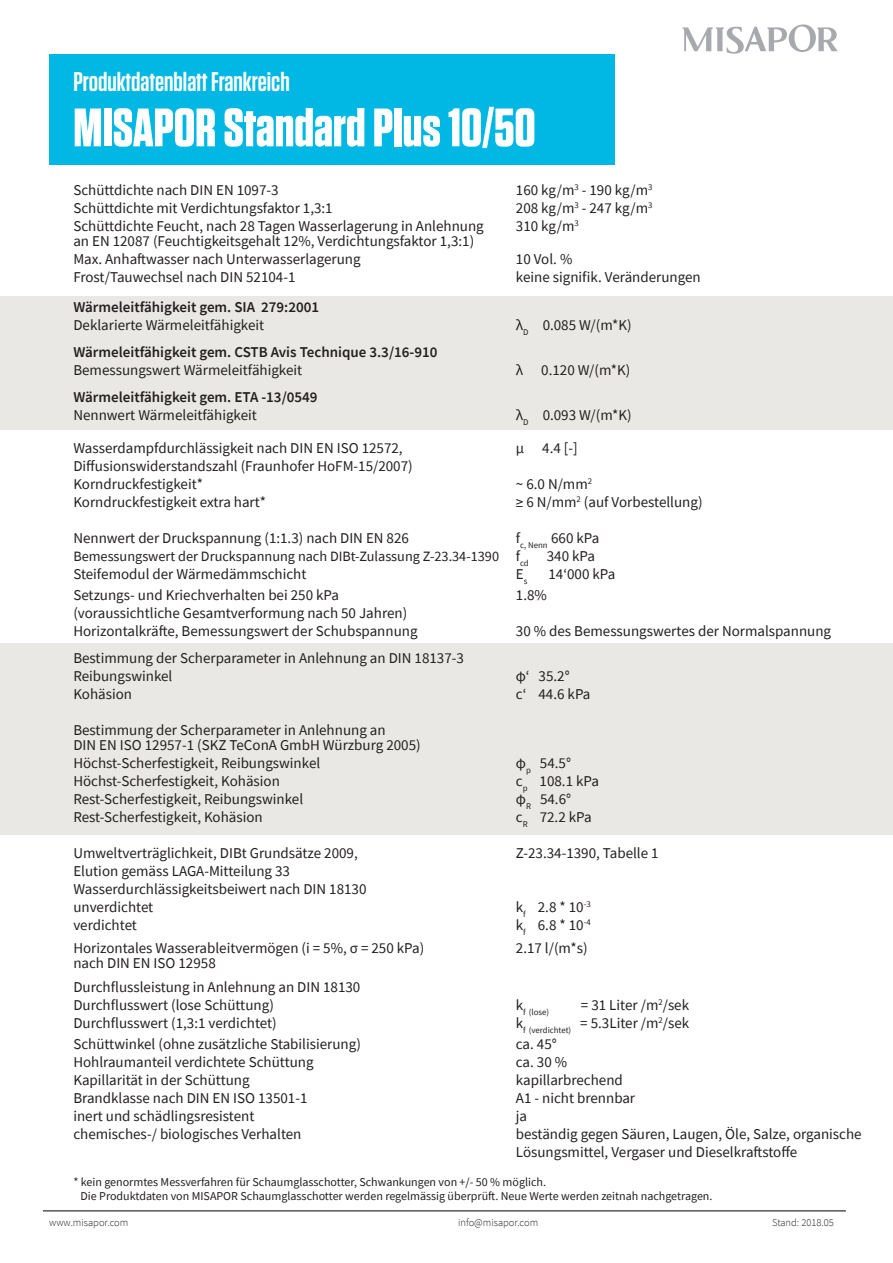
<style>
.page{position:relative;width:893px;height:1263px;background:#fff}
.page>*{position:absolute;margin:0;border:0;box-sizing:border-box;transform-origin:0 0}
.t1{font:700 54px "Tungsten";color:#fff}
.t2{font:600 27px "Tungsten";color:#fff}
.t3{font:15px/18px "Source Sans Pro";color:#231f20}
.t4{font:600 15px "Source Sans Pro";color:#231f20}
.t5{font:14.25px "Source Sans Pro";color:#231f20}
.t6{font:12px/14.4px "Source Sans Pro";color:#231f20}
.t7{font:300 10.5px "Source Sans Pro";color:#231f20}
.t8{font:8.7px "Source Sans Pro";color:#231f20}
.s1{font-size:15px}
</style>
<div class="page">
<div style="left:0;top:643px;width:893px;height:191px;background:#e9e8e4"></div>
<div style="left:0;top:296px;width:893px;height:133px;background:#e9e8e4"></div>
<hr style="left:43px;top:1210px;width:803px;height:1px;background:#000">
<svg style="left:682px;top:24px;width:156px;height:30px"></svg>
<div style="left:49px;top:54px;width:566px;height:111px;background:#00b8e3"></div>
<h2 class="t2" style="left:73px;top:67px;width:218px">Produktdatenblatt Frankreich</h2>
<h1 class="t1" style="left:73px;top:99px;width:464px">MISAPOR Standard Plus 10/50</h1>
<p class="t3" style="left:73px;top:181px;width:207px">Schüttdichte nach DIN EN 1097-3</p>
<p class="t3" style="left:516px;top:181px;width:138px">160 kg/m<sup>3</sup> - 190 kg/m<sup>3</sup></p>
<p class="t3" style="left:73px;top:199px;width:261px">Schüttdichte mit Verdichtungsfaktor 1,3:1</p>
<p class="t3" style="left:516px;top:199px;width:138px">208 kg/m<sup>3</sup> - 247 kg/m<sup>3</sup></p>
<p class="t3" style="left:73px;top:217px;width:412px">Schüttdichte Feucht, nach 28 Tagen Wasserlagerung in Anlehnung</p>
<p class="t3" style="left:516px;top:217px;width:64px">310 kg/m<sup>3</sup></p>
<p class="t3" style="left:73px;top:232px;width:402px">an EN 12087 (Feuchtigkeitsgehalt 12%, Verdichtungsfaktor 1,3:1)<br>Max. Anhaftwasser nach Unterwasserlagerung</p>
<p class="t3" style="left:516px;top:250px;width:58px">10 Vol. %</p>
<p class="t3" style="left:73px;top:268px;width:224px">Frost/Tauwechsel nach DIN 52104-1</p>
<p class="t3" style="left:516px;top:268px;width:186px">keine signifik. Veränderungen</p>
<p class="t4" style="left:73px;top:297px;width:247px">Wärmeleitfähigkeit gem. SIA 279:2001</p>
<p class="t3" style="left:73px;top:316px;width:192px">Deklarierte Wärmeleitfähigkeit</p>
<p class="t3" style="left:516px;top:316px;width:117px">λ<sub>D</sub> 0.085 W/(m*K)</p>
<p class="t4" style="left:73px;top:342px;width:366px">Wärmeleitfähigkeit gem. CSTB Avis Technique 3.3/16-910</p>
<p class="t3" style="left:73px;top:361px;width:230px">Bemessungswert Wärmeleitfähigkeit</p>
<p class="t3" style="left:516px;top:361px;width:116px">λ 0.120 W/(m*K)</p>
<p class="t4" style="left:73px;top:387px;width:246px">Wärmeleitfähigkeit gem. ETA -13/0549</p>
<p class="t3" style="left:73px;top:406px;width:185px">Nennwert Wärmeleitfähigkeit</p>
<p class="t3" style="left:516px;top:406px;width:117px">λ<sub>D</sub> 0.093 W/(m*K)</p>
<p class="t3" style="left:73px;top:439px;width:331px">Wasserdampfdurchlässigkeit nach DIN EN ISO 12572,</p>
<p class="t3" style="left:516px;top:439px;width:63px">μ 4.4 [-]</p>
<p class="t3" style="left:73px;top:457px;width:341px">Diffusionswiderstandszahl (Fraunhofer HoFM-15/2007)<br>Korndruckfestigkeit*</p>
<p class="t3" style="left:516px;top:475px;width:78px">~ 6.0 N/mm<sup>2</sup></p>
<p class="t3" style="left:73px;top:493px;width:194px">Korndruckfestigkeit extra hart*</p>
<p class="t3" style="left:516px;top:493px;width:188px">≥ 6 N/mm<sup>2</sup> (auf Vorbestellung)</p>
<p class="t3" style="left:73px;top:529px;width:337px">Nennwert der Druckspannung (1:1.3) nach DIN EN 826</p>
<p class="t3" style="left:516px;top:529px;width:85px">f<sub>c,</sub> <sub>Nenn</sub> 660 kPa</p>
<p class="t5" style="left:73px;top:547px;width:523px">Bemessungswert der Druckspannung nach DIBt-Zulassung Z-23.34-1390 <span class="s1">f</span><sub>cd</sub> <span class="s1">340 kPa</span></p>
<p class="t3" style="left:73px;top:565px;width:235px">Steifemodul der Wärmedämmschicht</p>
<p class="t3" style="left:516px;top:565px;width:13px">E<sub>s</sub></p>
<p class="t3" style="left:548px;top:565px;width:68px">14‘000 kPa</p>
<p class="t3" style="left:73px;top:586px;width:267px">Setzungs- und Kriechverhalten bei 250 kPa</p>
<p class="t3" style="left:516px;top:586px;width:33px">1.8%</p>
<p class="t3" style="left:73px;top:604px;width:346px">(voraussichtliche Gesamtverformung nach 50 Jahren)<br>Horizontalkräfte, Bemessungswert der Schubspannung</p>
<p class="t3" style="left:516px;top:622px;width:317px">30 % des Bemessungswertes der Normalspannung</p>
<p class="t3" style="left:73px;top:649px;width:392px">Bestimmung der Scherparameter in Anlehnung an DIN 18137-3<br>Reibungswinkel</p>
<p class="t3" style="left:516px;top:667px;width:55px">φ‘ 35.2°</p>
<p class="t3" style="left:73px;top:685px;width:60px">Kohäsion</p>
<p class="t3" style="left:516px;top:685px;width:76px">c‘ 44.6 kPa</p>
<p class="t3" style="left:73px;top:723px;width:349px;line-height:15px">Bestimmung der Scherparameter in Anlehnung an<br>DIN EN ISO 12957-1 (SKZ TeConA GmbH Würzburg 2005)</p>
<p class="t3" style="left:73px;top:754px;width:248px">Höchst-Scherfestigkeit, Reibungswinkel</p>
<p class="t3" style="left:516px;top:754px;width:57px">φ<sub>p</sub> 54.5°</p>
<p class="t3" style="left:73px;top:772px;width:208px">Höchst-Scherfestigkeit, Kohäsion</p>
<p class="t3" style="left:516px;top:772px;width:85px">c<sub>p</sub> 108.1 kPa</p>
<p class="t3" style="left:73px;top:790px;width:231px">Rest-Scherfestigkeit, Reibungswinkel</p>
<p class="t3" style="left:516px;top:790px;width:57px">φ<sub>R</sub> 54.6°</p>
<p class="t3" style="left:73px;top:808px;width:191px">Rest-Scherfestigkeit, Kohäsion</p>
<p class="t3" style="left:516px;top:808px;width:77px">c<sub>R</sub> 72.2 kPa</p>
<p class="t3" style="left:73px;top:844px;width:286px">Umweltverträglichkeit, DIBt Grundsätze 2009,</p>
<p class="t3" style="left:516px;top:844px;width:144px">Z-23.34-1390, Tabelle 1</p>
<p class="t3" style="left:73px;top:862px;width:295px">Elution gemäss LAGA-Mitteilung 33<br>Wasserdurchlässigkeitsbeiwert nach DIN 18130 unverdichtet</p>
<p class="t3" style="left:516px;top:898px;width:76px">k<sub>f</sub> 2.8 * 10<sup>-3</sup></p>
<p class="t3" style="left:73px;top:916px;width:65px">verdichtet</p>
<p class="t3" style="left:516px;top:916px;width:76px">k<sub>f</sub> 6.8 * 10<sup>-4</sup></p>
<p class="t3" style="left:73px;top:939px;width:352px">Horizontales Wasserableitvermögen (i = 5%, σ = 250 kPa)</p>
<p class="t3" style="left:516px;top:939px;width:73px">2.17 l/(m*s)</p>
<p class="t3" style="left:73px;top:951px;width:289px;line-height:24px">nach DIN EN ISO 12958<br>Durchflussleistung in Anlehnung an DIN 18130</p>
<p class="t3" style="left:73px;top:996px;width:202px">Durchflusswert (lose Schüttung)</p>
<p class="t8" style="left:516px;top:1006px;width:35px"><sup>k</sup>f (lose)</p>
<p class="t3" style="left:581px;top:996px;width:110px">= 31 Liter /m<sup>2</sup>/sek</p>
<p class="t3" style="left:73px;top:1014px;width:205px">Durchflusswert (1,3:1 verdichtet)</p>
<p class="t3" style="left:516px;top:1014px;width:175px">k<sub>f</sub> <sub>(verdichtet)</sub> = 5.3Liter /m<sup>2</sup>/sek</p>
<p class="t3" style="left:73px;top:1035px;width:289px">Schüttwinkel (ohne zusätzliche Stabilisierung)</p>
<p class="t3" style="left:516px;top:1035px;width:42px">ca. 45°</p>
<p class="t3" style="left:73px;top:1053px;width:242px">Hohlraumanteil verdichtete Schüttung</p>
<p class="t3" style="left:516px;top:1053px;width:53px">ca. 30 %</p>
<p class="t3" style="left:73px;top:1071px;width:178px">Kapillarität in der Schüttung</p>
<p class="t3" style="left:516px;top:1071px;width:109px">kapillarbrechend</p>
<p class="t3" style="left:73px;top:1089px;width:236px">Brandklasse nach DIN EN ISO 13501-1</p>
<p class="t3" style="left:516px;top:1089px;width:121px">A1 - nicht brennbar</p>
<p class="t3" style="left:73px;top:1107px;width:183px">inert und schädlingsresistent</p>
<p class="t3" style="left:516px;top:1107px;width:13px">ja</p>
<p class="t3" style="left:73px;top:1125px;width:230px">chemisches-/ biologisches Verhalten</p>
<p class="t3" style="left:516px;top:1125px;width:347px">beständig gegen Säuren, Laugen, Öle, Salze, organische<br>Lösungsmittel, Vergaser und Dieselkraftstoffe</p>
<p class="t6" style="left:81px;top:1174px;width:633px;text-indent:-7px">* kein genormtes Messverfahren für Schaumglasschotter, Schwankungen von +/- 50 % möglich.<br>Die Produktdaten von MISAPOR Schaumglasschotter werden regelmässig überprüft. Neue Werte werden zeitnah nachgetragen.</p>
<p class="t7" style="left:49px;top:1215px;width:81px">www.misapor.com</p>
<p class="t7" style="left:458px;top:1215px;width:82px">info@misapor.com</p>
<p class="t7" style="left:772px;top:1215px;width:63px">Stand: 2018.05</p>
</div>
